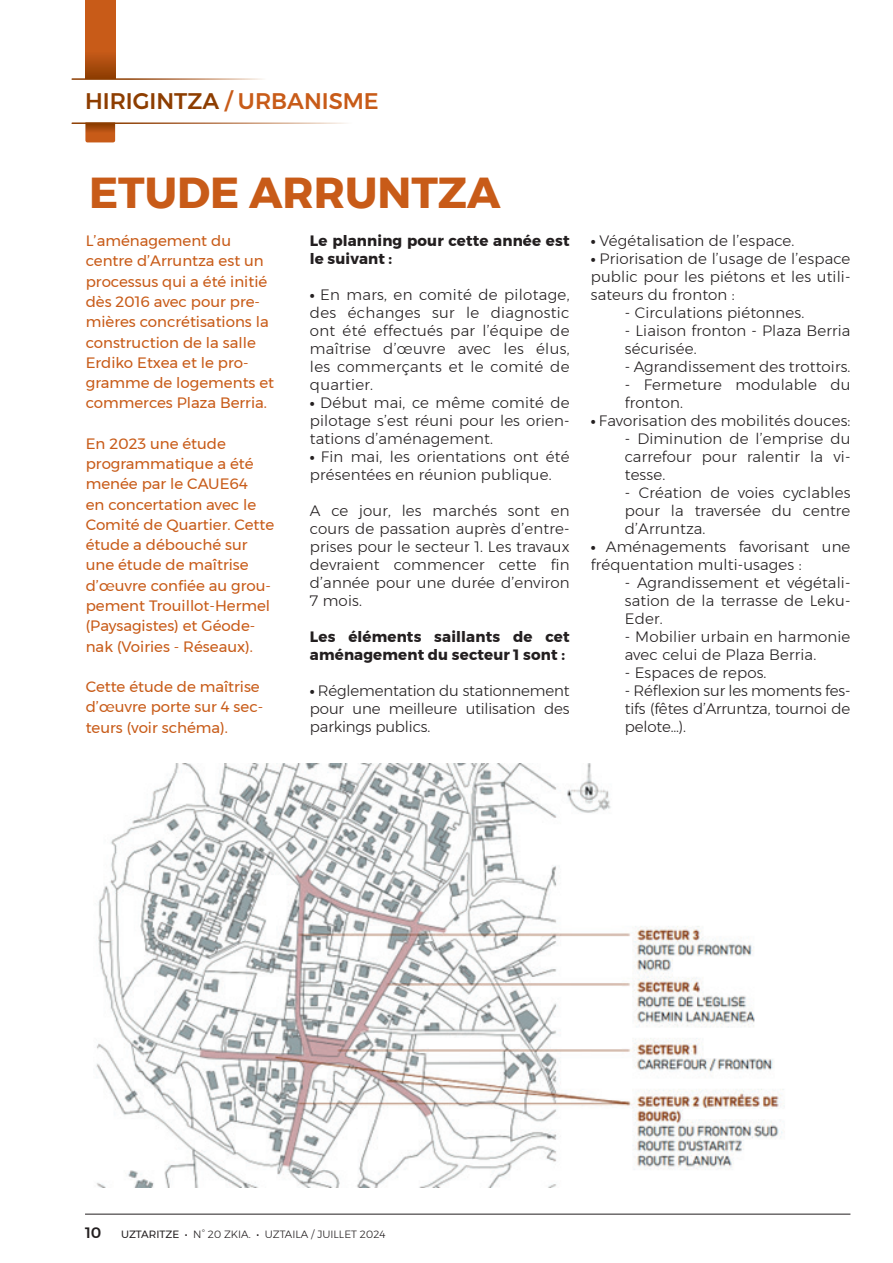
<style>
.page{position:relative;width:893px;height:1263px;background:#fff}
.page>*{position:absolute;margin:0;border:0;box-sizing:border-box;transform-origin:0 0}
.t1{font:700 43.2px "Montserrat";color:#c85b18}
.t2{font:500 22.5px "Montserrat";color:#8d3d00}
.t3{font:300 15px/18px "Montserrat";letter-spacing:.01em;color:#231f20;text-align:justify}
.t4{font:15px/20.2px "Montserrat";color:#c85b18}
.t5{font:700 15px/18px "Montserrat";letter-spacing:.01em;color:#231f20}
.t6{font:500 15px "Montserrat";color:#231f20}
.t7{font:300 10.5px "Montserrat";color:#231f20}
.s1{color:#c85b18}
.s2{font-weight:700}
.s3{font-weight:400}
</style>
<div class="page">
<hr style="left:85px;top:1214px;width:765px;height:1px;background:#231f20">
<svg style="left:85px;top:0;width:30px;height:78px;background:#bd5514"></svg>
<svg style="left:85px;top:124px;width:30px;height:18px"></svg>
<img style="left:96px;top:763px;width:689px;height:425px">
<p class="t2" style="left:85px;top:83px;width:295px">HIRIGINTZA <span class="s1">/ URBANISME</span></p>
<p class="t1" style="left:89px;top:158px;width:413px">ETUDE ARRUNTZA</p>
<p class="t4" style="left:86px;top:231px;width:190px">L’aménagement du centre d’Arruntza est un processus qui a été initié dès 2016 avec pour pre&shy;mières concrétisations la construction de la salle<br>Erdiko Etxea et le pro&shy;gramme de logements et commerces Plaza Berria.</p>
<p class="t4" style="left:86px;top:433px;width:190px">En 2023 une étude programmatique a été menée par le CAUE64<br>en concertation avec le<br>Comité de Quartier. Cette étude a débouché sur une étude de maîtrise d’œuvre confiée au grou&shy;pement Trouillot-Hermel (Paysagistes) et Géode&shy;nak (Voiries - Réseaux).</p>
<p class="t4" style="left:86px;top:676px;width:179px">Cette étude de maîtrise d’œuvre porte sur 4 sec&shy;teurs (voir schéma).</p>
<p class="t5" style="left:310px;top:232px;width:261px">Le planning pour cette année est le suivant :</p>
<p class="t3" style="left:310px;top:285px;width:261px"><span class="s2">•</span> En mars, en comité de pilotage, des échanges sur le diagnostic ont été effectués par l’équipe de maîtrise d’œuvre avec les élus, les commerçants et le comité de quartier.</p>
<p class="t3" style="left:310px;top:393px;width:261px"><span class="s2">•</span> Début mai, ce même comité de pilotage s’est réuni pour les orien&shy;tations d’aménagement.</p>
<p class="t3" style="left:310px;top:447px;width:261px"><span class="s2">•</span> Fin mai, les orientations ont été présentées en réunion publique.</p>
<p class="t3" style="left:310px;top:501px;width:261px">A ce jour, les marchés sont en cours de passation auprès d’entre&shy;prises pour le secteur 1. Les travaux devraient commencer cette fin d’année pour une durée d’environ 7 mois.</p>
<p class="t5" style="left:310px;top:628px;width:261px">Les éléments saillants de cet aménagement du secteur 1 sont :</p>
<p class="t3" style="left:310px;top:681px;width:261px"><span class="s2">•</span> Réglementation du stationnement pour une meilleure utilisation des parkings publics.</p>
<p class="t3" style="left:591px;top:231px;width:205px"><span class="s2">•</span> Végétalisation de l’espace.</p>
<p class="t3" style="left:591px;top:249px;width:261px"><span class="s2">•</span> Priorisation de l’usage de l’espace public pour les piétons et les utili&shy;sateurs du fronton :</p>
<p class="t3" style="left:625px;top:303px;width:181px">- Circulations piétonnes.</p>
<p class="t3" style="left:625px;top:321px;width:227px">- Liaison fronton - Plaza Berria sécurisée.</p>
<p class="t3" style="left:625px;top:357px;width:227px">- Agrandissement des trottoirs.</p>
<p class="t3" style="left:625px;top:375px;width:227px">- Fermeture modulable du fronton.</p>
<p class="t3" style="left:591px;top:411px;width:261px"><span class="s2">•</span> Favorisation des mobilités douces:</p>
<p class="t3" style="left:625px;top:429px;width:227px">- Diminution de l’emprise du carrefour pour ralentir la vi&shy;tesse.</p>
<p class="t3" style="left:625px;top:483px;width:227px">- Création de voies cyclables pour la traversée du centre d’Arruntza.</p>
<p class="t3" style="left:591px;top:537px;width:261px"><span class="s2">•</span> Aménagements favorisant une fréquentation multi-usages :</p>
<p class="t3" style="left:625px;top:573px;width:227px">- Agrandissement et végétali&shy;sation de la terrasse de Leku-Eder.</p>
<p class="t3" style="left:625px;top:627px;width:227px">- Mobilier urbain en harmonie avec celui de Plaza Berria.</p>
<p class="t3" style="left:625px;top:663px;width:143px">- Espaces de repos.</p>
<p class="t3" style="left:625px;top:681px;width:227px">- Réflexion sur les moments fes&shy;tifs (fêtes d’Arruntza, tournoi de pelote…).</p>
<p class="t6" style="left:85px;top:1221px;width:18px">10</p>
<p class="t7" style="left:121px;top:1227px;width:266px"><span class="s3">UZTARITZE •</span> N° 20 ZKIA. <span class="s3">•</span> UZTAILA / JUILLET 2024</p>
</div>
